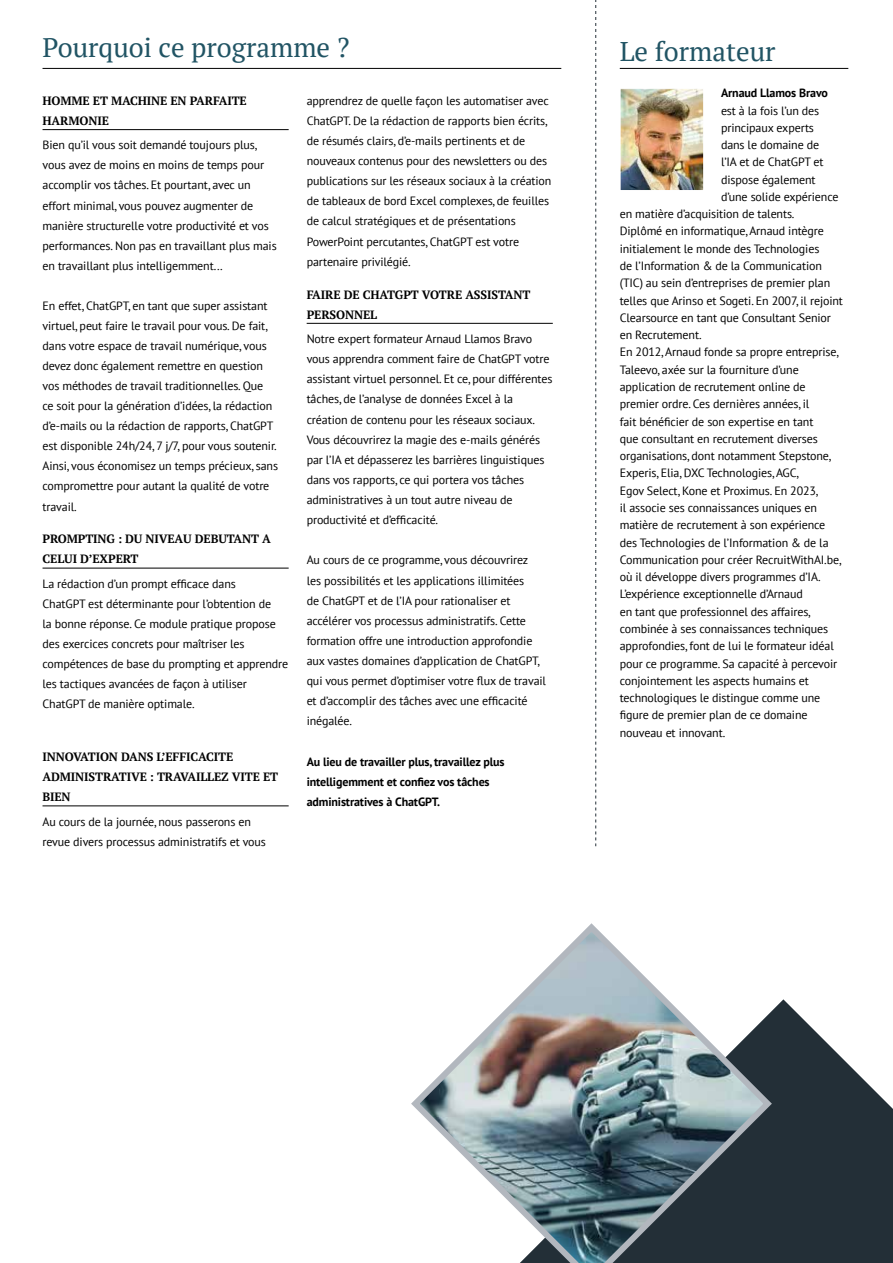
<style>
.page{position:relative;width:893px;height:1263px;background:#fff}
.page>*{position:absolute;margin:0;border:0;box-sizing:border-box;transform-origin:0 0}
.t1{font:27px "PT Serif";color:#215464}
.t2{font:12px/20.1px "PT Sans";letter-spacing:-.01em;color:#000}
.t3{font:700 12px/20.1px "PT Serif";letter-spacing:-.01em;color:#000}
.t4{font:700 12px/20.1px "PT Sans";letter-spacing:-.01em;color:#000}
</style>
<div class="page">
<svg style="left:776px;top:999px;width:117px;height:264px;fill:#232f37"></svg>
<hr style="left:43px;top:129px;width:246px;height:1px;background:#000">
<hr style="left:43px;top:568px;width:246px;height:1px;background:#000">
<hr style="left:43px;top:805px;width:246px;height:1px;background:#000">
<hr style="left:307px;top:323px;width:246px;height:1px;background:#000">
<hr style="left:43px;top:68px;width:518px;height:1px;background:#000">
<hr style="left:620px;top:68px;width:228px;height:1px;background:#000">
<img style="left:622px;top:90px;width:80px;height:99px">
<div style="left:620px;top:88px;width:84px;height:103px;border:1px solid #fff"></div>
<svg style="left:595px;top:0;width:1px;height:846px"></svg>
<svg style="left:411px;top:923px;width:365px;height:340px"></svg>
<h1 class="t1" style="left:43px;top:30px;width:309px">Pourquoi ce programme ?</h1>
<p class="t3" style="left:43px;top:90px;width:206px">HOMME ET MACHINE EN PARFAITE<br>HARMONIE</p>
<p class="t2" style="left:43px;top:135px;width:236px">Bien qu’il vous soit demandé toujours plus, vous avez de moins en moins de temps pour accomplir vos tâches. Et pourtant, avec un effort minimal, vous pouvez augmenter de manière structurelle votre productivité et vos performances. Non pas en travaillant plus mais en travaillant plus intelligemment...</p>
<p class="t2" style="left:43px;top:295px;width:237px">En effet, ChatGPT, en tant que super assistant virtuel, peut faire le travail pour vous. De fait, dans votre espace de travail numérique, vous devez donc également remettre en question vos méthodes de travail traditionnelles. Que<br>ce soit pour la génération d’idées, la rédaction d’e-mails ou la rédaction de rapports, ChatGPT est disponible 24h/24, 7 j/7, pour vous soutenir.<br>Ainsi, vous économisez un temps précieux, sans compromettre pour autant la qualité de votre travail.</p>
<p class="t3" style="left:43px;top:529px;width:230px">PROMPTING : DU NIVEAU DEBUTANT A<br>CELUI D’EXPERT</p>
<p class="t2" style="left:43px;top:573px;width:247px">La rédaction d’un prompt efficace dans<br>ChatGPT est déterminante pour l’obtention de<br>la bonne réponse. Ce module pratique propose des exercices concrets pour maîtriser les compétences de base du prompting et apprendre les tactiques avancées de façon à utiliser ChatGPT de manière optimale.</p>
<p class="t3" style="left:43px;top:746px;width:237px">INNOVATION DANS L’EFFICACITE<br>ADMINISTRATIVE : TRAVAILLEZ VITE ET<br>BIEN</p>
<p class="t2" style="left:43px;top:811px;width:225px">Au cours de la journée, nous passerons en revue divers processus administratifs et vous</p>
<p class="t2" style="left:307px;top:90px;width:246px">apprendrez de quelle façon les automatiser avec ChatGPT. De la rédaction de rapports bien écrits, de résumés clairs, d’e-mails pertinents et de nouveaux contenus pour des newsletters ou des publications sur les réseaux sociaux à la création de tableaux de bord Excel complexes, de feuilles de calcul stratégiques et de présentations PowerPoint percutantes, ChatGPT est votre partenaire privilégié.</p>
<p class="t3" style="left:307px;top:284px;width:225px">FAIRE DE CHATGPT VOTRE ASSISTANT<br>PERSONNEL</p>
<p class="t2" style="left:307px;top:328px;width:247px">Notre expert formateur Arnaud Llamos Bravo vous apprendra comment faire de ChatGPT votre assistant virtuel personnel. Et ce, pour différentes tâches, de l’analyse de données Excel à la création de contenu pour les réseaux sociaux.<br>Vous découvrirez la magie des e-mails générés par l’IA et dépasserez les barrières linguistiques dans vos rapports, ce qui portera vos tâches administratives à un tout autre niveau de productivité et d’efficacité.</p>
<p class="t2" style="left:307px;top:550px;width:241px">Au cours de ce programme, vous découvrirez<br>les possibilités et les applications illimitées<br>de ChatGPT et de l’IA pour rationaliser et accélérer vos processus administratifs. Cette formation offre une introduction approfondie aux vastes domaines d’application de ChatGPT, qui vous permet d’optimiser votre flux de travail et d’accomplir des tâches avec une efficacité inégalée.</p>
<p class="t4" style="left:307px;top:751px;width:199px">Au lieu de travailler plus, travaillez plus intelligemment et confiez vos tâches administratives à ChatGPT.</p>
<h1 class="t1" style="left:620px;top:34px;width:157px">Le formateur</h1>
<p class="t4" style="left:721px;top:83px;width:108px">Arnaud Llamos Bravo</p>
<p class="t2" style="left:721px;top:100px;width:100px">est à la fois l’un des</p>
<p class="t2" style="left:721px;top:117px;width:95px">principaux experts</p>
<p class="t2" style="left:721px;top:135px;width:100px">dans le domaine de</p>
<p class="t2" style="left:721px;top:152px;width:104px">l’IA et de ChatGPT et</p>
<p class="t2" style="left:721px;top:169px;width:96px">dispose également</p>
<p class="t2" style="left:721px;top:186px;width:119px">d’une solide expérience</p>
<p class="t2" style="left:620px;top:204px;width:176px">en matière d’acquisition de talents.</p>
<p class="t2" style="left:620px;top:221px;width:206px">Diplômé en informatique, Arnaud intègre</p>
<p class="t2" style="left:620px;top:238px;width:201px">initialement le monde des Technologies</p>
<p class="t2" style="left:620px;top:255px;width:204px">de l’Information &amp; de la Communication</p>
<p class="t2" style="left:620px;top:273px;width:212px">(TIC) au sein d’entreprises de premier plan</p>
<p class="t2" style="left:620px;top:290px;width:225px">telles que Arinso et Sogeti. En 2007, il rejoint</p>
<p class="t2" style="left:620px;top:307px;width:213px">Clearsource en tant que Consultant Senior</p>
<p class="t2" style="left:620px;top:325px;width:83px">en Recrutement.</p>
<p class="t2" style="left:620px;top:342px;width:220px">En 2012, Arnaud fonde sa propre entreprise,</p>
<p class="t2" style="left:620px;top:359px;width:180px">Taleevo, axée sur la fourniture d’une</p>
<p class="t2" style="left:620px;top:376px;width:187px">application de recrutement online de</p>
<p class="t2" style="left:620px;top:394px;width:191px">premier ordre. Ces dernières années, il</p>
<p class="t2" style="left:620px;top:411px;width:195px">fait bénéficier de son expertise en tant</p>
<p class="t2" style="left:620px;top:428px;width:200px">que consultant en recrutement diverses</p>
<p class="t2" style="left:620px;top:446px;width:213px">organisations, dont notamment Stepstone,</p>
<p class="t2" style="left:620px;top:463px;width:181px">Experis, Elia, DXC Technologies, AGC,</p>
<p class="t2" style="left:620px;top:480px;width:200px">Egov Select, Kone et Proximus. En 2023,</p>
<p class="t2" style="left:620px;top:497px;width:199px">il associe ses connaissances uniques en</p>
<p class="t2" style="left:620px;top:515px;width:207px">matière de recrutement à son expérience</p>
<p class="t2" style="left:620px;top:532px;width:210px">des Technologies de l’Information &amp; de la</p>
<p class="t2" style="left:620px;top:549px;width:223px">Communication pour créer RecruitWithAI.be,</p>
<p class="t2" style="left:620px;top:567px;width:202px">où il développe divers programmes d’IA.</p>
<p class="t2" style="left:620px;top:584px;width:185px">L’expérience exceptionnelle d’Arnaud</p>
<p class="t2" style="left:620px;top:601px;width:192px">en tant que professionnel des affaires,</p>
<p class="t2" style="left:620px;top:618px;width:210px">combinée à ses connaissances techniques</p>
<p class="t2" style="left:620px;top:636px;width:216px">approfondies, font de lui le formateur idéal</p>
<p class="t2" style="left:620px;top:653px;width:219px">pour ce programme. Sa capacité à percevoir</p>
<p class="t2" style="left:620px;top:670px;width:191px">conjointement les aspects humains et</p>
<p class="t2" style="left:620px;top:687px;width:202px">technologiques le distingue comme une</p>
<p class="t2" style="left:620px;top:705px;width:189px">figure de premier plan de ce domaine</p>
<p class="t2" style="left:620px;top:722px;width:107px">nouveau et innovant.</p>
</div>
